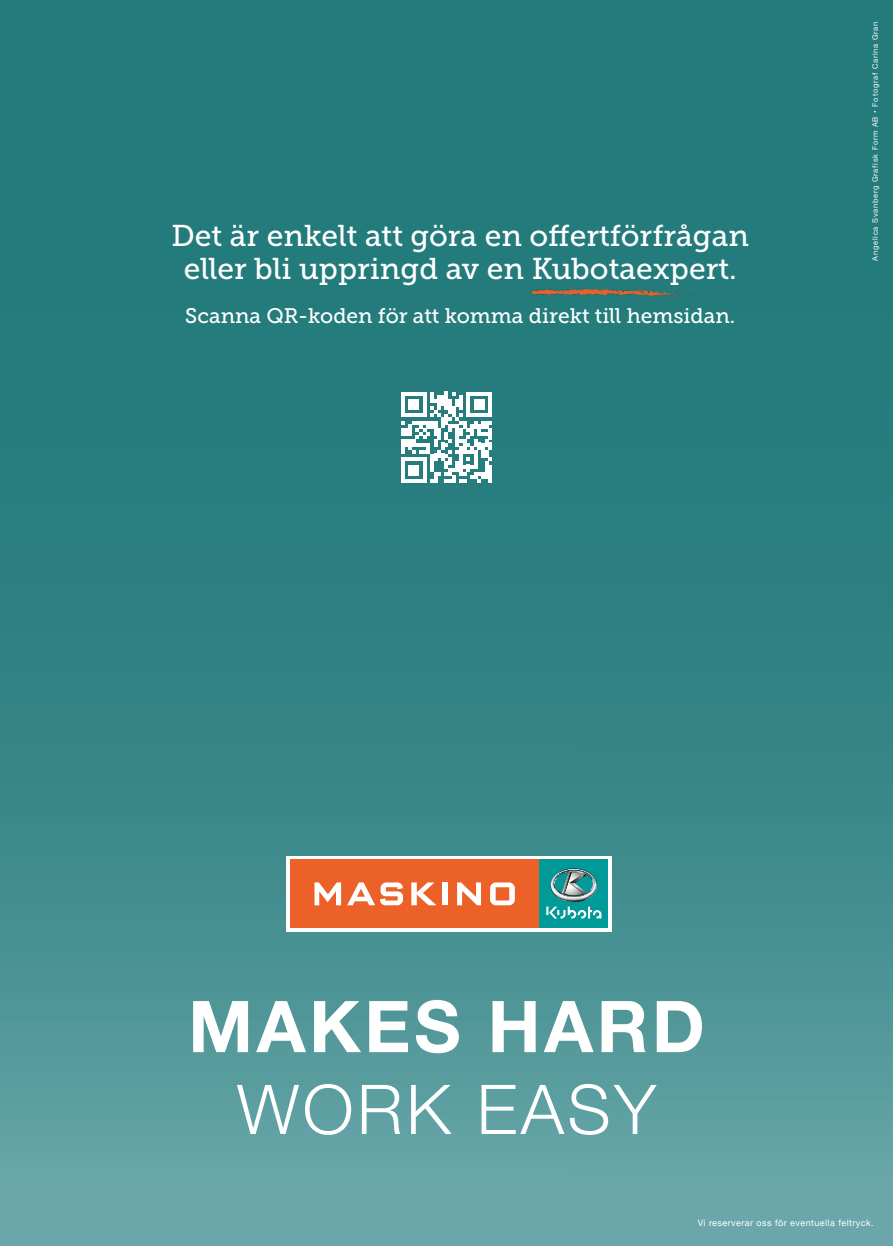
<style>
.page{position:relative;width:893px;height:1246px;background:#fff}
.page>*{position:absolute;margin:0;border:0;box-sizing:border-box;transform-origin:0 0}
.t1{font:700 71.4px "Helvetica Neue";letter-spacing:.05em;color:#fff}
.t2{font:300 68.7px "Helvetica Neue";letter-spacing:.05em;color:#fff}
.t3{font:30px/33.8px "Museo Slab 500";color:#fff;text-align:center}
.t4{font:21px "Museo Slab 500";color:#fff}
.t5{font:9px "Helvetica Neue";letter-spacing:.05em;color:#fff}
.t6{font:7.5px "Helvetica Neue";letter-spacing:.1em;color:#fff}
</style>
<div class="page">
<div style="left:0;top:0;width:569px;height:572px;background:#247b7c"></div>
<img style="left:569px;top:0;width:324px;height:1017px">
<img style="left:0;top:572px;width:571px;height:594px">
<img style="left:569px;top:1017px;width:324px;height:229px">
<div style="left:0;top:1166px;width:571px;height:80px;background:#6ba7aa"></div>
<div style="left:286px;top:856px;width:325px;height:75px;background:#fff"></div>
<div style="left:290px;top:859px;width:250px;height:69px;background:#eb6128"></div>
<svg style="left:314px;top:882px;width:27px;height:23px"></svg>
<svg style="left:347px;top:882px;width:56px;height:23px"></svg>
<svg style="left:411px;top:882px;width:25px;height:23px"></svg>
<div style="left:442px;top:882px;width:6px;height:23px;background:#fff"></div>
<svg style="left:457px;top:882px;width:24px;height:23px"></svg>
<svg style="left:490px;top:882px;width:25px;height:23px"></svg>
<div style="left:540px;top:860px;width:68px;height:68px;background:#009a99"></div>
<svg style="left:546px;top:868px;width:55px;height:50px"></svg>
<img style="left:526px;top:286px;width:171px;height:14px">
<svg style="left:401px;top:392px;width:91px;height:91px"></svg>
<p class="t3" style="left:172px;top:219px;width:579px">Det är enkelt att göra en offertförfrågan eller bli uppringd av en Kubotaexpert.</p>
<p class="t4" style="left:185px;top:304px;width:552px">Scanna QR-koden för att komma direkt till hemsidan.</p>
<p class="t6" style="left:870px;top:261px;width:240px;rotate:-90deg">Angelica Svanberg Grafisk Form AB • Fotograf Carina Gran</p>
<h1 class="t1" style="left:188px;top:971px;width:518px">MAKES HARD</h1>
<h2 class="t2" style="left:237px;top:1054px;width:421px">WORK EASY</h2>
<p class="t5" style="left:698px;top:1216px;width:177px">Vi reserverar oss för eventuella feltryck.</p>
</div>
